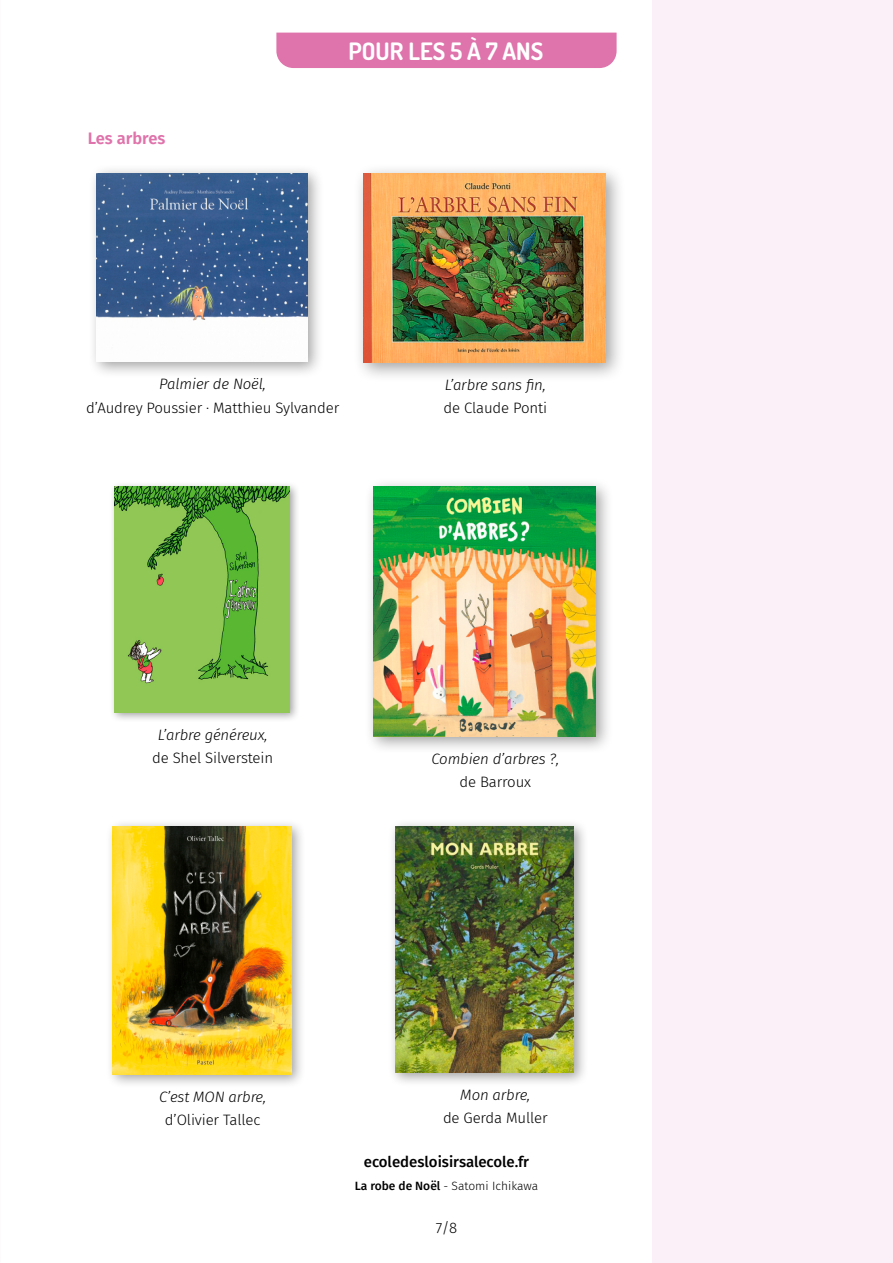
<style>
.page{position:relative;width:893px;height:1263px;background:#fff}
.page>*{position:absolute;margin:0;border:0;box-sizing:border-box;transform-origin:0 0}
.t1{font:700 24px "Dosis";color:#fff}
.t2{font:600 16.5px "Fira Sans";color:#df73ab}
.t3{font:300 15px "Fira Sans";letter-spacing:-.01em;color:#000}
.t4{font:italic 300 15px "Fira Sans";letter-spacing:-.01em;color:#000}
.t5{font:500 15px "Fira Sans";color:#000}
.t6{font:300 12px "Fira Sans";color:#000}
.s1{font-weight:500}
</style>
<div class="page">
<div style="left:652px;top:0;width:241px;height:1263px;background:#fbf0f7"></div>
<div style="left:276px;top:33px;width:341px;height:35px;background:#df73ab"></div>
<div style="left:88px;top:164px;width:236px;height:215px;background:#000;opacity:.37"></div>
<img style="left:97px;top:173px;width:210px;height:189px">
<div style="left:353px;top:163px;width:273px;height:219px;background:#000;opacity:.37"></div>
<img style="left:364px;top:173px;width:242px;height:189px">
<div style="left:109px;top:481px;width:191px;height:242px;background:#000;opacity:.37"></div>
<img style="left:114px;top:487px;width:176px;height:225px">
<div style="left:364px;top:477px;width:250px;height:277px;background:#000;opacity:.37"></div>
<img style="left:374px;top:487px;width:222px;height:249px">
<div style="left:105px;top:819px;width:201px;height:270px;background:#000;opacity:.37"></div>
<img style="left:113px;top:826px;width:178px;height:248px">
<div style="left:388px;top:819px;width:200px;height:268px;background:#000;opacity:.37"></div>
<img style="left:396px;top:826px;width:178px;height:247px">
<p class="t2" style="left:88px;top:125px;width:79px">Les arbres</p>
<h1 class="t1" style="left:349px;top:35px;width:196px">POUR LES 5 À 7 ANS</h1>
<p class="t4" style="left:159px;top:374px;width:108px">Palmier de Noël,</p>
<p class="t3" style="left:86px;top:397px;width:255px">d’Audrey Poussier · Matthieu Sylvander</p>
<p class="t4" style="left:445px;top:374px;width:103px">L’arbre sans fin,</p>
<p class="t3" style="left:444px;top:397px;width:105px">de Claude Ponti</p>
<p class="t4" style="left:158px;top:724px;width:111px">L’arbre généreux,</p>
<p class="t3" style="left:152px;top:747px;width:123px">de Shel Silverstein</p>
<p class="t4" style="left:432px;top:748px;width:129px">Combien d’arbres ?,</p>
<p class="t3" style="left:460px;top:771px;width:73px">de Barroux</p>
<p class="t4" style="left:159px;top:1086px;width:109px">C’est MON arbre,</p>
<p class="t3" style="left:165px;top:1109px;width:97px">d’Olivier Tallec</p>
<p class="t4" style="left:460px;top:1084px;width:72px">Mon arbre,</p>
<p class="t3" style="left:443px;top:1107px;width:106px">de Gerda Muller</p>
<p class="t5" style="left:364px;top:1150px;width:167px">ecoledesloisirsalecole.fr</p>
<p class="t6" style="left:355px;top:1177px;width:185px"><span class="s1">La robe de Noël</span> - Satomi Ichikawa</p>
<p class="t3" style="left:436px;top:1217px;width:23px">7/8</p>
</div>
